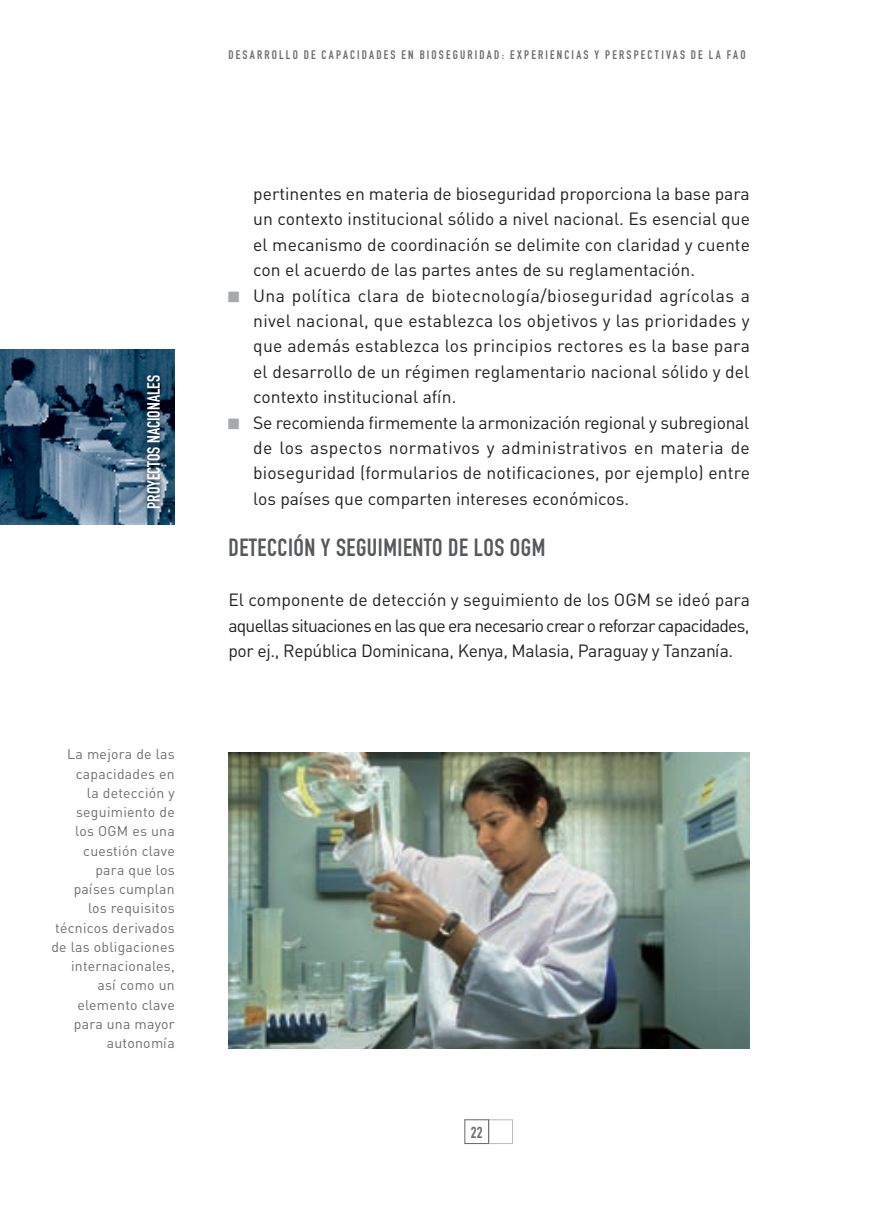
<style>
.page{position:relative;width:874px;height:1221px;background:#fff}
.page>*{position:absolute;margin:0;border:0;box-sizing:border-box;transform-origin:0 0}
.t1{font:24.5px "DIN Engschrift";color:#57585a}
.t2{font:17.5px/25.4px "DIN";color:#231f20}
.t3{font:17.5px "DIN Engschrift";color:#fff}
.t4{font:15.75px "DIN Engschrift";color:#6c6d70}
.t5{font:14px/19.2px "DIN";letter-spacing:.02em;color:#6c6d70;text-align:right}
.t6{font:12.25px "DIN Engschrift";letter-spacing:.18em;color:#6c6d70}
</style>
<div class="page">
<img style="left:0;top:349px;width:175px;height:175px">
<div style="left:488px;top:1119px;width:24px;height:24px;border:1px solid #bcbdc0"></div>
<div style="left:464px;top:1119px;width:25px;height:24px;border:1px solid #6c6d70"></div>
<div style="left:137px;top:366px;width:128px;height:201px;background:#000007;opacity:.75"></div>
<img style="left:228px;top:752px;width:521px;height:296px">
<svg style="left:228px;top:418px;width:11px;height:11px"></svg>
<p class="t3" style="left:143px;top:508px;width:134px;rotate:-90deg">PROYECTOS NACIONALES</p>
<p class="t5" style="left:51px;top:744px;width:125px">La mejora de las capacidades en<br>la detección y seguimiento de<br>los OGM es una cuestión clave para que los países cumplan los requisitos técnicos derivados de las obligaciones internacionales, así como un elemento clave para una mayor autonomía</p>
<p class="t6" style="left:228px;top:48px;width:518px">DESARROLLO DE CAPACIDADES EN BIOSEGURIDAD: EXPERIENCIAS Y PERSPECTIVAS DE LA FAO</p>
<p class="t2" style="left:253px;top:181px;width:498px">pertinentes en materia de bioseguridad proporciona la base para un contexto institucional sólido a nivel nacional. Es esencial que el mecanismo de coordinación se delimite con claridad y cuente con el acuerdo de las partes antes de su reglamentación.<br>Una política clara de biotecnología/bioseguridad agrícolas a nivel nacional, que establezca los objetivos y las prioridades y que además establezca los principios rectores es la base para el desarrollo de un régimen reglamentario nacional sólido y del contexto institucional afín.<br>Se recomienda firmemente la armonización regional y subregional de los aspectos normativos y administrativos en materia de bioseguridad (formularios de notificaciones, por ejemplo) entre los países que comparten intereses económicos.</p>
<h1 class="t1" style="left:228px;top:532px;width:22px">DETECCIÓN</h1>
<h1 class="t1" style="left:321px;top:532px;width:26px">Y SEGUIMIENTO</h1>
<h1 class="t1" style="left:448px;top:532px;width:98px">DE LOS OGM</h1>
<p class="t2" style="left:228px;top:587px;width:523px;text-align:justify">El componente de detección y seguimiento de los OGM se ideó para aquellas situaciones en las que era necesario crear o reforzar capacidades, por ej., República Dominicana, Kenya, Malasia, Paraguay y Tanzanía.</p>
<p class="t4" style="left:470px;top:1122px;width:13px">22</p>
</div>
